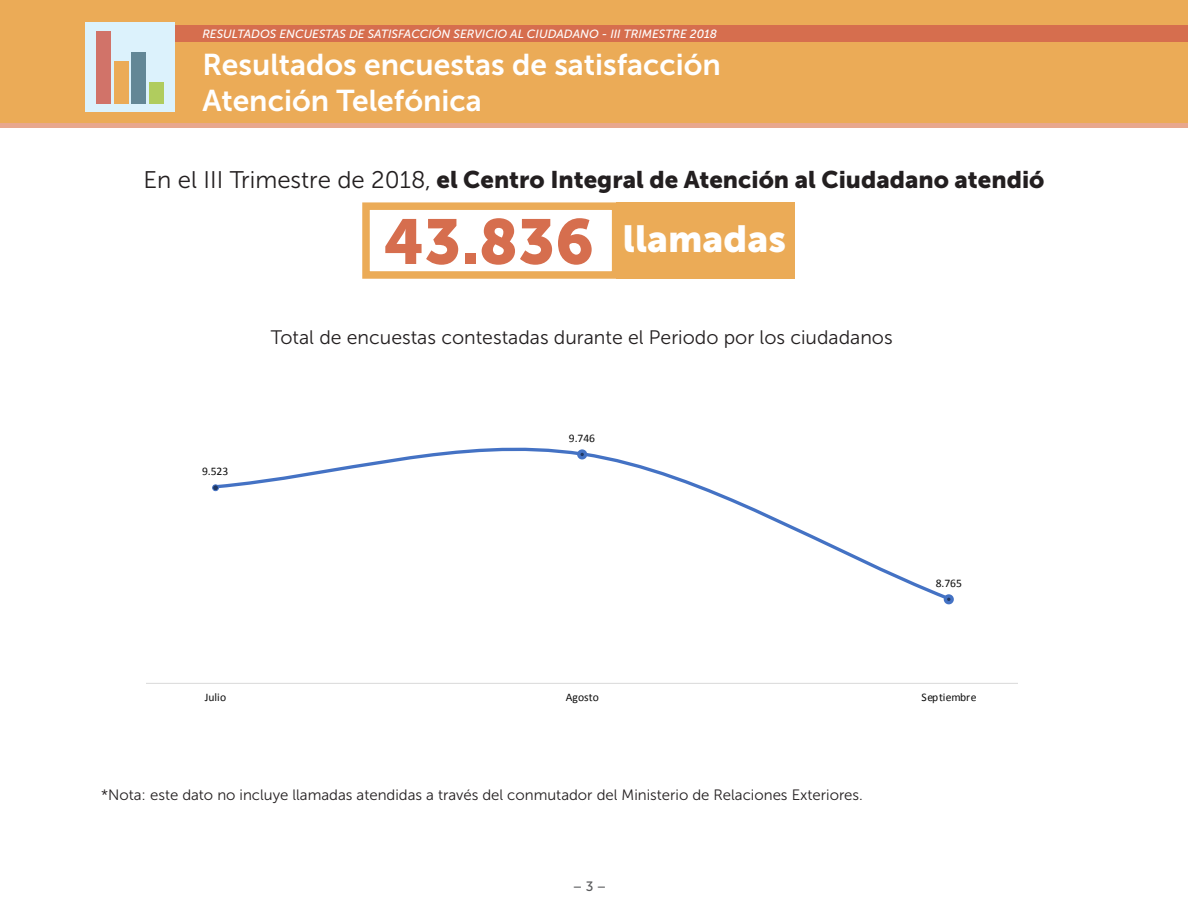
<style>
.page{position:relative;width:1188px;height:918px;background:#fff}
.page>*{position:absolute;margin:0;border:0;box-sizing:border-box;transform-origin:0 0}
.Texto_general{font:63px "Museo Sans 900";color:#d66e4e}
.Texto_general-2{font:37.5px "Museo Sans 900";color:#fff}
.t1{font:30px "Museo Sans 700";color:#fff}
.t2{font:24px "Museo Sans 900";color:#231f20}
.t3{font:19.5px "Museo Sans 300";color:#231f20}
.t4{font:15px "Museo Sans 300";color:#231f20}
.t5{font:13.5px "Museo Sans 500";color:#57585a}
.t6{font:italic 11.85px "Museo Sans 500";color:#fff}
.t7{font:11.55px "Calibri";color:#0d0d0d}
.s1{font-family:"Museo Sans 300"}
</style>
<div class="page">
<div style="left:0;top:0;width:1188px;height:123px;background:#ebab57"></div>
<div style="left:93px;top:25px;width:1095px;height:16px;background:#d66e4e"></div>
<div style="left:0;top:123px;width:1188px;height:5px;background:#e8a78d"></div>
<div style="left:85px;top:22px;width:90px;height:89px;background:#dcf2fc"></div>
<div style="left:96px;top:32px;width:15px;height:72px;background:#d17369"></div>
<div style="left:114px;top:61px;width:15px;height:43px;background:#ebab57"></div>
<div style="left:131px;top:52px;width:15px;height:52px;background:#638796"></div>
<div style="left:149px;top:83px;width:15px;height:21px;background:#b0cc5e"></div>
<div style="left:362px;top:202px;width:257px;height:77px;border:8px solid #ebab57"></div>
<div style="left:616px;top:202px;width:178px;height:77px;background:#ebab57"></div>
<hr style="left:146px;top:683px;width:871px;height:1px;background:#d9d9d9">
<svg style="left:586px;top:451px;width:368px;height:152px"></svg>
<svg style="left:212px;top:447px;width:374px;height:44px"></svg>
<div style="left:212px;top:484px;width:7px;height:7px;border:1px solid #4472c4;border-radius:50%"></div>
<div style="left:579px;top:451px;width:7px;height:7px;background:#203864;border-radius:50%"></div>
<div style="left:577px;top:449px;width:10px;height:10px;border:3px solid #4472c4;border-radius:50%"></div>
<div style="left:945px;top:596px;width:7px;height:7px;background:#203864;border-radius:50%"></div>
<div style="left:944px;top:594px;width:10px;height:10px;border:3px solid #4472c4;border-radius:50%"></div>
<p class="t6" style="left:202px;top:27px;width:516px">RESULTADOS ENCUESTAS DE SATISFACCIÓN SERVICIO AL CIUDADANO - III TRIMESTRE 2018</p>
<p class="t1" style="left:202px;top:48px;width:520px">Resultados encuestas de satisfacción</p>
<p class="t1" style="left:202px;top:84px;width:281px">Atención Telefónica</p>
<p class="t2" style="left:144px;top:166px;width:902px"><span class="s1">En el III Trimestre de 2018,</span> el Centro Integral de Atención al Ciudadano atendió</p>
<p class="Texto_general" style="left:384px;top:206px;width:212px">43.836</p>
<p class="Texto_general-2" style="left:623px;top:218px;width:165px">llamadas</p>
<p class="t3" style="left:271px;top:327px;width:623px">Total de encuestas contestadas durante el Periodo por los ciudadanos</p>
<p class="t7" style="left:202px;top:463px;width:28px">9.523</p>
<p class="t7" style="left:569px;top:430px;width:28px">9.746</p>
<p class="t7" style="left:936px;top:576px;width:28px">8.765</p>
<p class="t7" style="left:205px;top:690px;width:23px">Julio</p>
<p class="t7" style="left:566px;top:690px;width:35px">Agosto</p>
<p class="t7" style="left:922px;top:690px;width:57px">Septiembre</p>
<p class="t4" style="left:101px;top:786px;width:763px">*Nota: este dato no incluye llamadas atendidas a través del conmutador del Ministerio de Relaciones Exteriores.</p>
<p class="t5" style="left:573px;top:879px;width:35px">– 3 –</p>
</div>
